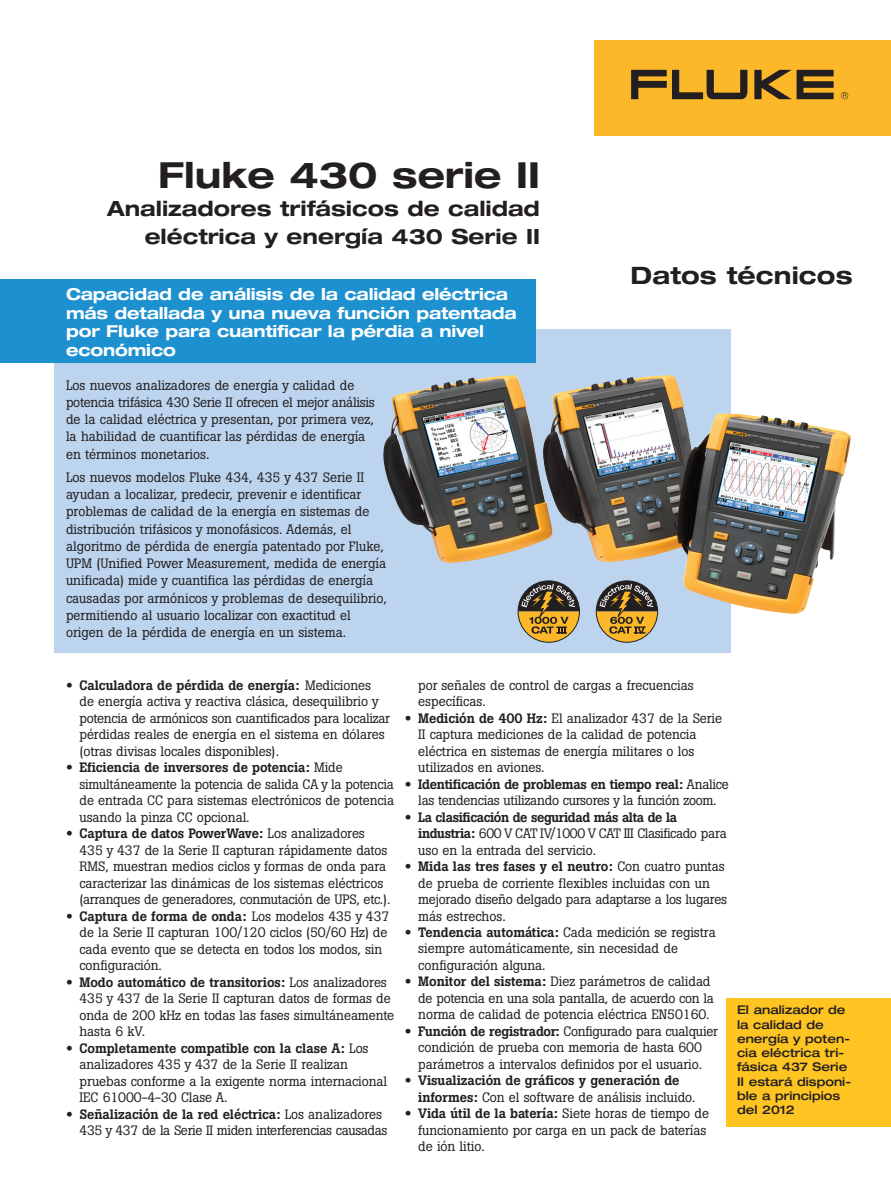
<style>
.page{position:relative;width:891px;height:1188px;background:#fff}
.page>*{position:absolute;margin:0;border:0;box-sizing:border-box;transform-origin:0 0}
.t1{font:700 expanded 36px "Helvetica Neue LT Std";color:#231f20}
.t2{font:700 expanded 24px "Helvetica Neue LT Std";letter-spacing:.005em;color:#231f20}
.t3{font:700 expanded 21px/27.9px "Helvetica Neue LT Std";color:#231f20;text-align:right}
.t4{font:700 expanded 16.5px/18.8px "Helvetica Neue LT Std";letter-spacing:-.01em;color:#fff}
.t5{font:13.5px/16.5px "Boton Pro";letter-spacing:-.005em;color:#231f20}
.t6{font:13.5px/16.5px "Boton Pro";letter-spacing:-.025em;color:#231f20}
.t7{font:500 13.5px/16.5px "Boton Pro";letter-spacing:-.005em;color:#231f20}
.t8{font:500 expanded 12px/14.2px "Helvetica Neue LT Std";color:#231f20}
.s1{font-family:"Helvetica Neue LT Std";font-weight:700;font-stretch:expanded}
.s2{font-weight:500}
.s3{font-weight:400}
</style>
<div class="page">
<div style="left:726px;top:998px;width:165px;height:128px;background:#fec422"></div>
<svg style="left:54px;top:330px;width:676px;height:323px;fill:#bcd4ee"></svg>
<div style="left:0;top:279px;width:536px;height:84px;background:#1d90d0"></div>
<div style="left:594px;top:40px;width:297px;height:96px;background:#fcb828"></div>
<svg style="left:754px;top:70px;width:80px;height:29px"></svg>
<svg style="left:631px;top:70px;width:117px;height:29px"></svg>
<svg style="left:841px;top:92px;width:7px;height:7px"></svg>
<svg style="left:596px;top:614px;width:61px;height:28px"></svg>
<svg style="left:518px;top:581px;width:61px;height:61px"></svg>
<img style="left:542px;top:375px;width:309px;height:239px">
<h1 class="t1" style="left:158px;top:152px;width:383px">Fluke 430 serie II</h1>
<h3 class="t3" style="left:107px;top:194px;width:434px">Analizadores trifásicos de calidad eléctrica y energía 430 Serie II</h3>
<p class="t4" style="left:66px;top:284px;width:452px">Capacidad de análisis de la calidad eléctrica más detallada y una nueva función patentada por Fluke para cuantificar la pérdia a nivel económico</p>
<p class="t5" style="left:66px;top:376px;width:310px;line-height:17.2px">Los nuevos analizadores de energía y calidad de potencia trifásica 430 Serie II ofrecen el mejor análisis de la calidad eléctrica y presentan, por primera vez, la habilidad de cuantificar las pérdidas de energía en términos monetarios.</p>
<p class="t5" style="left:66px;top:469px;width:322px;line-height:17.2px">Los nuevos modelos Fluke 434, 435 y 437 Serie II ayudan a localizar, predecir, prevenir e identificar problemas de calidad de la energía en sistemas de distribución trifásicos y monofásicos. Además, el algoritmo de pérdida de energía patentado por Fluke, UPM (Unified Power Measurement, medida de energía unificada) mide y cuantifica las pérdidas de energía causadas por armónicos y problemas de desequilibrio, permitiendo al usuario localizar con exactitud el origen de la pérdida de energía en un sistema.</p>
<h2 class="t2" style="left:631px;top:261px;width:223px">Datos técnicos</h2>
<p class="t5" style="left:80px;top:677px;width:312px;text-indent:-14px"><span class="s1">•</span> <span class="s2">Calculadora de pérdida de energía:</span> Mediciones<br>de energía activa y reactiva clásica, desequilibrio y potencia de armónicos son cuantificados para localizar pérdidas reales de energía en el sistema en dólares (otras divisas locales disponibles).</p>
<p class="t5" style="left:80px;top:759px;width:316px;text-indent:-14px"><span class="s1">•</span> <span class="s2">Eficiencia de inversores de potencia:</span> Mide simultáneamente la potencia de salida CA y la potencia de entrada CC para sistemas electrónicos de potencia usando la pinza CC opcional.</p>
<p class="t5" style="left:80px;top:825px;width:312px;text-indent:-14px"><span class="s1">•</span> <span class="s2">Captura de datos PowerWave:</span> Los analizadores 435 y 437 de la Serie II capturan rápidamente datos RMS, muestran medios ciclos y formas de onda para caracterizar las dinámicas de los sistemas eléctricos (arranques de generadores, conmutación de UPS, etc.).</p>
<p class="t5" style="left:80px;top:908px;width:311px;text-indent:-14px"><span class="s1">•</span> <span class="s2">Captura de forma de onda:</span> Los modelos 435 y 437 de la Serie II capturan 100/120 ciclos (50/60 Hz) de cada evento que se detecta en todos los modos, sin configuración.</p>
<p class="t5" style="left:80px;top:974px;width:316px;text-indent:-14px"><span class="s1">•</span> <span class="s2">Modo automático de transitorios:</span> Los analizadores 435 y 437 de la Serie II capturan datos de formas de onda de 200 kHz en todas las fases simultáneamente hasta 6 kV.</p>
<p class="t5" style="left:80px;top:1040px;width:309px;text-indent:-14px"><span class="s1">•</span> <span class="s2">Completamente compatible con la clase A:</span> Los analizadores 435 y 437 de la Serie II realizan pruebas conforme a la exigente norma internacional IEC 61000-4-30 Clase A.</p>
<p class="t6" style="left:80px;top:1106px;width:309px;text-indent:-14px"><span class="s1">•</span> <span class="s2">Señalización de la red eléctrica:</span> Los analizadores<br>435 y 437 de la Serie II miden interferencias causadas</p>
<p class="t5" style="left:418px;top:677px;width:277px">por señales de control de cargas a frecuencias específicas.</p>
<p class="t5" style="left:418px;top:710px;width:305px;text-indent:-14px"><span class="s1">•</span> <span class="s2">Medición de 400 Hz:</span> El analizador 437 de la Serie II captura mediciones de la calidad de potencia eléctrica en sistemas de energía militares o los utilizados en aviones.</p>
<p class="t5" style="left:405px;top:776px;width:326px;text-align:center"><span class="s1">•</span> <span class="s2">Identificación de problemas en tiempo real:</span> Analice las tendencias utilizando cursores y la función zoom.</p>
<p class="t5" style="left:418px;top:809px;width:310px;text-indent:-14px"><span class="s1">•</span> <span class="s2">La clasificación de seguridad más alta de la industria:</span> 600 V CAT IV/1000 V CAT III Clasificado para uso en la entrada del servicio.</p>
<p class="t5" style="left:418px;top:858px;width:310px;text-indent:-14px"><span class="s1">•</span> <span class="s2">Mida las tres fases y el neutro:</span> Con cuatro puntas de prueba de corriente flexibles incluidas con un mejorado diseño delgado para adaptarse a los lugares más estrechos.</p>
<p class="t5" style="left:418px;top:924px;width:299px;text-indent:-14px"><span class="s1">•</span> <span class="s2">Tendencia automática:</span> Cada medición se registra siempre automáticamente, sin necesidad de configuración alguna.</p>
<p class="t5" style="left:418px;top:974px;width:297px;text-indent:-14px"><span class="s1">•</span> <span class="s2">Monitor del sistema:</span> Diez parámetros de calidad de potencia en una sola pantalla, de acuerdo con la norma de calidad de potencia eléctrica EN50160.</p>
<p class="t5" style="left:405px;top:1023px;width:315px;text-align:center"><span class="s1">•</span> <span class="s2">Función de registrador:</span> Configurado para cualquier condición de prueba con memoria de hasta 600 parámetros a intervalos definidos por el usuario.</p>
<p class="t7" style="left:418px;top:1073px;width:279px;text-indent:-14px"><span class="s1">•</span> Visualización de gráficos y generación de informes: <span class="s3">Con el software de análisis incluido.</span></p>
<p class="t5" style="left:418px;top:1106px;width:292px;text-indent:-14px"><span class="s1">•</span> <span class="s2">Vida útil de la batería:</span> Siete horas de tiempo de funcionamiento por carga en un pack de baterías de ión litio.</p>
<p class="t8" style="left:737px;top:1003px;width:116px">El analizador de la calidad de energía y poten&shy;cia eléctrica tri&shy;fásica 437 Serie<br>II estará disponi&shy;ble a principios del 2012</p>
</div>
